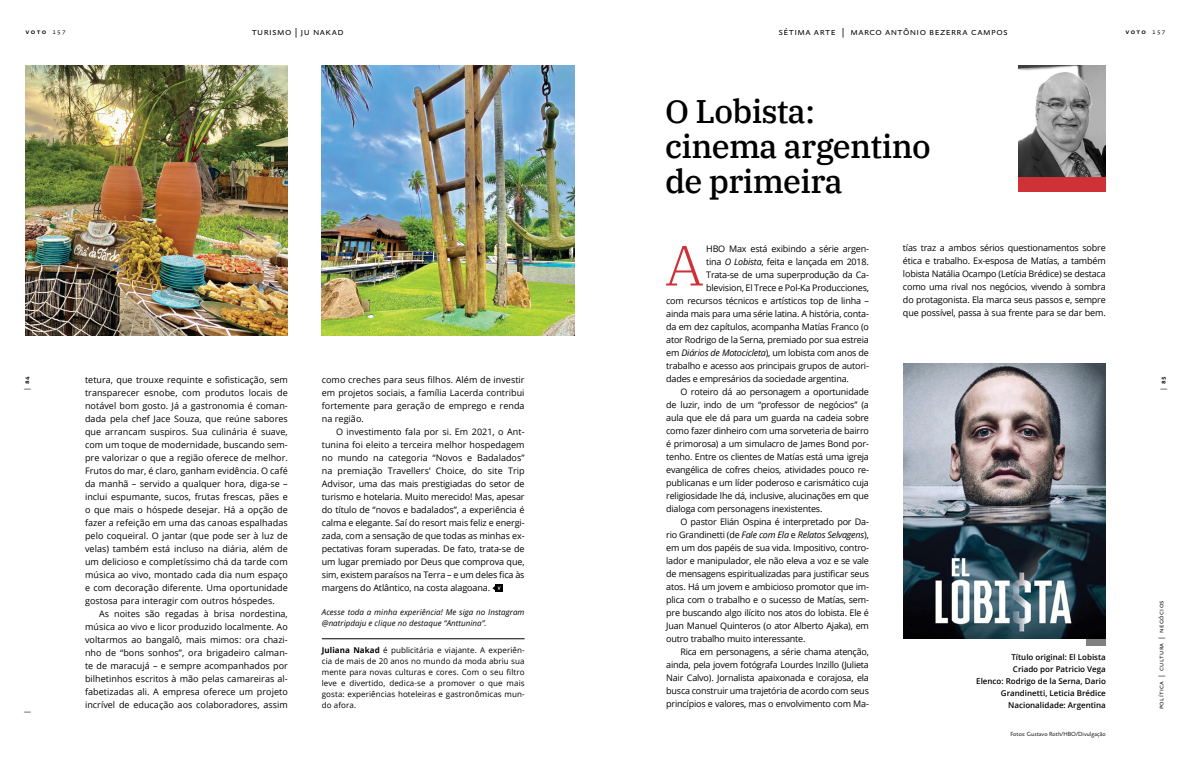
<style>
.page{position:relative;width:1191px;height:766px;background:#fff}
.page>*{position:absolute;margin:0;border:0;box-sizing:border-box;transform-origin:0 0}
.t1{font:300 56.5px "IBM Plex Serif";color:#ce3136}
.t2{font:500 32.6px/35px "IBM Plex Serif";letter-spacing:-.02em;color:#000}
.t3{font:10px "Absara Sans TF Light SC";letter-spacing:.04em;color:#000}
.t4{font:9px/13px "Open Sans";letter-spacing:-.02em;color:#000;text-align:justify}
.t5{font:italic 9px "Open Sans";letter-spacing:-.02em;color:#000}
.t6{font:8px/11px "Open Sans";letter-spacing:.01em;color:#000;text-align:justify}
.t7{font:600 8px/12px "Open Sans";color:#000;text-align:right}
.t8{font:italic 8px/11px "Open Sans";letter-spacing:.005em;color:#000}
.t9{font:7px "Absara Sans TF Light SC";letter-spacing:.04em;color:#000}
.t10{font:7px "Absara Sans TF Medium SC";letter-spacing:.19em;color:#000}
.t11{font:300 6px "Absara Sans";color:#000}
.s1{font-family:"Absara Sans TF Light SC"}
.s2{font-style:italic}
.s3{font-style:normal}
.s4{font-weight:700}
</style>
<div class="page">
<img style="left:1018px;top:66px;width:88px;height:115px">
<div style="left:1018px;top:177px;width:87px;height:15px;background:#ce3136"></div>
<svg style="left:495px;top:584px;width:8px;height:7px"></svg>
<svg style="left:492px;top:585px;width:8px;height:6px"></svg>
<hr style="left:322px;top:638px;width:202px;height:1px;background:#000">
<img style="left:25px;top:65px;width:263px;height:270px">
<img style="left:322px;top:66px;width:252px;height:269px">
<img style="left:903px;top:363px;width:203px;height:275px">
<div style="left:1086px;top:638px;width:20px;height:7px;background:#808080"></div>
<p class="t10" style="left:25px;top:28px;width:42px">voto <span class="s1">157</span></p>
<p class="t3" style="left:252px;top:27px;width:94px">turismo | ju nakad</p>
<p class="t10" style="left:1125px;top:28px;width:42px">voto <span class="s1">157</span></p>
<p class="t3" style="left:778px;top:27px;width:231px">sétima arte | marco antônio bezerra campos</p>
<h2 class="t2" style="left:665px;top:91px;width:267px">O Lobista: cinema argentino de primeira</h2>
<p class="t4" style="left:903px;top:241px;width:204px">tías traz a ambos sérios questionamentos sobre ética e trabalho. Ex-esposa de Matías, a também lobista Natália Ocampo (Letícia Brédice) se destaca como uma rival nos negócios, vivendo à sombra do protagonista. Ela marca seus passos e, sempre que possível, passa à sua frente para se dar bem.</p>
<p class="t4" style="left:706px;top:241px;width:164px">HBO Max está exibindo a série argen-</p>
<p class="t4" style="left:706px;top:254px;width:164px">tina <span class="s2">O Lobista</span>, feita e lançada em 2018.</p>
<p class="t4" style="left:706px;top:267px;width:164px">Trata-se de uma superprodução da Ca-</p>
<p class="t4" style="left:706px;top:280px;width:164px">blevision, El Trece e Pol-Ka Producciones,</p>
<p class="t4" style="left:666px;top:293px;width:204px">com recursos técnicos e artísticos top de linha –</p>
<p class="t4" style="left:666px;top:306px;width:204px">ainda mais para uma série latina. A história, conta-</p>
<p class="t4" style="left:666px;top:319px;width:204px">da em dez capítulos, acompanha Matías Franco (o</p>
<p class="t4" style="left:666px;top:332px;width:204px">ator Rodrigo de la Serna, premiado por sua estreia</p>
<p class="t4" style="left:666px;top:345px;width:204px">em <span class="s2">Diários de Motocicleta</span>), um lobista com anos de</p>
<p class="t4" style="left:666px;top:358px;width:204px">trabalho e acesso aos principais grupos de autori-</p>
<p class="t4" style="left:666px;top:371px;width:184px">dades e empresários da sociedade argentina.</p>
<p class="t4" style="left:680px;top:384px;width:190px">O roteiro dá ao personagem a oportunidade</p>
<p class="t4" style="left:666px;top:397px;width:204px">de luzir, indo de um “professor de negócios” (a</p>
<p class="t4" style="left:666px;top:410px;width:204px">aula que ele dá para um guarda na cadeia sobre</p>
<p class="t4" style="left:666px;top:423px;width:204px">como fazer dinheiro com uma sorveteria de bairro</p>
<p class="t4" style="left:666px;top:436px;width:204px">é primorosa) a um simulacro de James Bond por-</p>
<p class="t4" style="left:666px;top:449px;width:204px">tenho. Entre os clientes de Matías está uma igreja</p>
<p class="t4" style="left:666px;top:462px;width:204px">evangélica de cofres cheios, atividades pouco re-</p>
<p class="t4" style="left:666px;top:475px;width:204px">publicanas e um líder poderoso e carismático cuja</p>
<p class="t4" style="left:666px;top:488px;width:204px">religiosidade lhe dá, inclusive, alucinações em que</p>
<p class="t4" style="left:666px;top:501px;width:158px">dialoga com personagens inexistentes.</p>
<p class="t4" style="left:680px;top:514px;width:190px">O pastor Elián Ospina é interpretado por Da-</p>
<p class="t5" style="left:666px;top:528px;width:204px"><span class="s3">rio Grandinetti (de</span> Fale com Ela <span class="s3">e</span> Relatos Selvagens<span class="s3">),</span></p>
<p class="t4" style="left:666px;top:540px;width:204px">em um dos papéis de sua vida. Impositivo, contro-</p>
<p class="t4" style="left:666px;top:553px;width:204px">lador e manipulador, ele não eleva a voz e se vale</p>
<p class="t4" style="left:666px;top:566px;width:204px">de mensagens espiritualizadas para justificar seus</p>
<p class="t4" style="left:666px;top:579px;width:204px">atos. Há um jovem e ambicioso promotor que im-</p>
<p class="t4" style="left:666px;top:592px;width:204px">plica com o trabalho e o sucesso de Matías, sem-</p>
<p class="t4" style="left:666px;top:605px;width:204px">pre buscando algo ilícito nos atos do lobista. Ele é</p>
<p class="t4" style="left:666px;top:618px;width:204px">Juan Manuel Quinteros (o ator Alberto Ajaka), em</p>
<p class="t4" style="left:666px;top:631px;width:141px">outro trabalho muito interessante.</p>
<p class="t4" style="left:680px;top:644px;width:190px">Rica em personagens, a série chama atenção,</p>
<p class="t4" style="left:666px;top:657px;width:204px">ainda, pela jovem fotógrafa Lourdes Inzillo (Julieta</p>
<p class="t4" style="left:666px;top:670px;width:204px">Nair Calvo). Jornalista apaixonada e corajosa, ela</p>
<p class="t4" style="left:666px;top:683px;width:204px">busca construir uma trajetória de acordo com seus</p>
<p class="t4" style="left:666px;top:696px;width:204px">princípios e valores, mas o envolvimento com Ma-</p>
<h1 class="t1" style="left:665px;top:223px;width:40px">A</h1>
<p class="t4" style="left:322px;top:372px;width:204px">como creches para seus filhos. Além de investir em projetos sociais, a família Lacerda contribui fortemente para geração de emprego e renda na região.</p>
<p class="t4" style="left:322px;top:424px;width:204px;text-indent:14px">O investimento fala por si. Em 2021, o Ant&shy;tunina foi eleito a terceira melhor hospedagem no mundo na categoria “Novos e Badalados” na premiação Travellers’ Choice, do site Trip Advisor, uma das mais prestigiadas do setor de turismo e hotelaria. Muito merecido! Mas, apesar do título de “novos e badalados”, a experiência é calma e elegante. Saí do resort mais feliz e energi&shy;zada, com a sensação de que todas as minhas ex&shy;pectativas foram superadas. De fato, trata-se de um lugar premiado por Deus que comprova que, sim, existem paraísos na Terra – e um deles fica às margens do Atlântico, na costa alagoana.</p>
<p class="t8" style="left:322px;top:606px;width:204px">Acesse toda a minha experiência! Me siga no Instagram @natripdaju e clique no destaque “Anttunina”.</p>
<p class="t6" style="left:322px;top:644px;width:204px"><span class="s4">Juliana Nakad</span> é publicitária e viajante. A experiên&shy;cia de mais de 20 anos no mundo da moda abriu sua mente para novas culturas e cores. Com o seu filtro leve e divertido, dedica-se a promover o que mais gosta: experiências hoteleiras e gastronômicas mun&shy;do afora.</p>
<p class="t4" style="left:85px;top:372px;width:204px">tetura, que trouxe requinte e sofisticação, sem transparecer esnobe, com produtos locais de notável bom gosto. Já a gastronomia é coman&shy;dada pela chef Jace Souza, que reúne sabores que arrancam suspiros. Sua culinária é suave, com um toque de modernidade, buscando sem&shy;pre valorizar o que a região oferece de melhor.<br>Frutos do mar, é claro, ganham evidência. O café da manhã – servido a qualquer hora, diga-se – inclui espumante, sucos, frutas frescas, pães e o que mais o hóspede desejar. Há a opção de fazer a refeição em uma das canoas espalhadas pelo coqueiral. O jantar (que pode ser à luz de velas) também está incluso na diária, além de um delicioso e completíssimo chá da tarde com música ao vivo, montado cada dia num espaço e com decoração diferente. Uma oportunidade gostosa para interagir com outros hóspedes.</p>
<p class="t4" style="left:85px;top:606px;width:204px;text-indent:14px">As noites são regadas à brisa nordestina, música ao vivo e licor produzido localmente. Ao voltarmos ao bangalô, mais mimos: ora chazi&shy;nho de “bons sonhos”, ora brigadeiro calman&shy;te de maracujá – e sempre acompanhados por bilhetinhos escritos à mão pelas camareiras al&shy;fabetizadas ali. A empresa oferece um projeto incrível de educação aos colaboradores, assim</p>
<p class="t10" style="left:23px;top:389px;width:15px;rotate:-90deg"><span class="s1">|</span> 84</p>
<p class="t10" style="left:1159px;top:389px;width:15px;rotate:-90deg"><span class="s1">|</span> 85</p>
<p class="t9" style="left:1157px;top:709px;width:110px;rotate:-90deg">política | cultura | negócios</p>
<p class="t7" style="left:976px;top:650px;width:131px">Título original: El Lobista<br>Criado por Patricio Vega<br>Elenco: Rodrigo de la Serna, Dario<br>Grandinetti, Leticia Brédice<br>Nacionalidade: Argentina</p>
<p class="t9" style="left:23px;top:713px;width:3px;rotate:-90deg">|</p>
<p class="t11" style="left:1010px;top:730px;width:97px">Fotos: Gustavo Roth/HBO/Divulgação</p>
</div>
